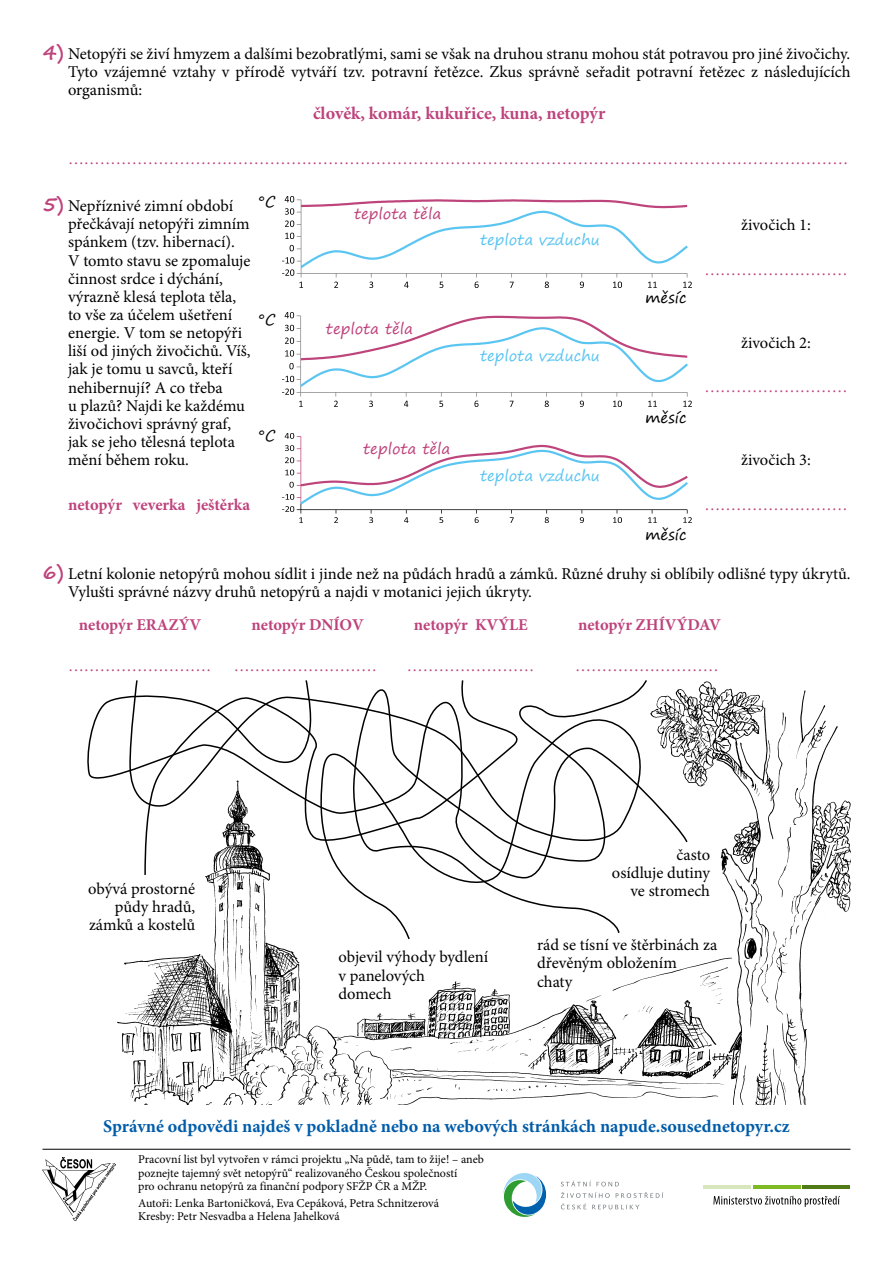
<style>
.page{position:relative;width:893px;height:1263px;background:#fff}
.page>*{position:absolute;margin:0;border:0;box-sizing:border-box;transform-origin:0 0}
.t1{font:700 18px "Minion Pro";color:#005ca9}
.t2{font:700 18px "Minion Pro";color:#be437c}
.t3{font:16.5px/18.1px "Minion Pro";color:#000}
.t4{font:16.5px "Minion Pro";color:#be437c}
.t5{font:700 16.5px "Minion Pro";color:#be437c}
.t6{font:15px "Segoe Print";color:#5bc5f2}
.t7{font:15px "Segoe Print";color:#be437c}
.t8{font:15px "Segoe Print";color:#000}
.t9{font:12px/13.2px "Minion Pro";color:#000}
.s1{font-family:"Segoe Print";font-weight:700;font-size:19.5px;color:#be437c}
</style>
<div class="page">
<hr style="left:43px;top:1149px;width:807px;height:1px;background:#000">
<img style="left:43px;top:1157px;width:73px;height:63px">
<hr style="left:704px;top:1185px;width:47px;height:3px;background:#d8e7bb">
<hr style="left:753px;top:1185px;width:48px;height:3px;background:#7fba25">
<hr style="left:802px;top:1185px;width:48px;height:3px;background:#517b17">
<svg style="left:713px;top:1196px;width:127px;height:11px"></svg>
<svg style="left:503px;top:1173px;width:43px;height:44px"></svg>
<svg style="left:561px;top:1180px;width:30px;height:6px"></svg>
<svg style="left:597px;top:1182px;width:22px;height:4px"></svg>
<svg style="left:561px;top:1192px;width:102px;height:17px"></svg>
<img style="left:283px;top:313px;width:408px;height:93px">
<img style="left:117px;top:681px;width:733px;height:423px">
<img style="left:283px;top:196px;width:408px;height:91px">
<img style="left:283px;top:434px;width:408px;height:89px">
<svg style="left:130px;top:878px;width:526px;height:62px"></svg>
<svg style="left:87px;top:680px;width:601px;height:198px"></svg>
<svg style="left:144px;top:680px;width:208px;height:196px"></svg>
<svg style="left:352px;top:680px;width:296px;height:254px"></svg>
<p class="t3" style="left:68px;top:45px;width:784px;text-align:justify;text-indent:-26px"><span class="s1">4)</span> Netopýři se živí hmyzem a dalšími bezobratlými, sami se však na druhou stranu mohou stát potravou pro jiné živočichy.<br>Tyto vzájemné vztahy v přírodě vytváří tzv. potravní řetězce. Zkus správně seřadit potravní řetězec z následujících organismů:</p>
<p class="t2" style="left:313px;top:101px;width:294px">člověk, komár, kukuřice, kuna, netopýr</p>
<p class="t4" style="left:68px;top:148px;width:782px">…………………………………………………………………………………………………………………………………</p>
<p class="t3" style="left:68px;top:197px;width:184px;text-indent:-26px"><span class="s1">5)</span> Nepříznivé zimní období přečkávají netopýři zimním spánkem (tzv. hibernací).<br>V tomto stavu se zpomaluje činnost srdce i dýchání, výrazně klesá teplota těla, to vše za účelem ušetření energie. V tom se netopýři liší od jiných živočichů. Víš, jak je tomu u savců, kteří nehibernují? A co třeba<br>u plazů? Najdi ke každému živočichovi správný graf, jak se jeho tělesná teplota mění během roku.</p>
<p class="t5" style="left:68px;top:493px;width:183px">netopýr veverka ještěrka</p>
<p class="t8" style="left:258px;top:188px;width:20px">°C</p>
<p class="t7" style="left:354px;top:200px;width:89px">teplota těla</p>
<p class="t3" style="left:741px;top:215px;width:71px">živočich 1:</p>
<p class="t6" style="left:480px;top:226px;width:122px">teplota vzduchu</p>
<p class="t4" style="left:704px;top:258px;width:145px">………………………</p>
<p class="t8" style="left:645px;top:284px;width:43px">měsíc</p>
<p class="t8" style="left:258px;top:306px;width:20px">°C</p>
<p class="t7" style="left:326px;top:315px;width:89px">teplota těla</p>
<p class="t3" style="left:741px;top:333px;width:71px">živočich 2:</p>
<p class="t6" style="left:480px;top:342px;width:122px">teplota vzduchu</p>
<p class="t4" style="left:704px;top:376px;width:145px">………………………</p>
<p class="t8" style="left:645px;top:404px;width:43px">měsíc</p>
<p class="t8" style="left:258px;top:422px;width:20px">°C</p>
<p class="t7" style="left:363px;top:435px;width:89px">teplota těla</p>
<p class="t3" style="left:741px;top:451px;width:71px">živočich 3:</p>
<p class="t6" style="left:480px;top:463px;width:122px">teplota vzduchu</p>
<p class="t4" style="left:704px;top:494px;width:145px">………………………</p>
<p class="t8" style="left:645px;top:521px;width:43px">měsíc</p>
<p class="t3" style="left:68px;top:565px;width:784px;text-indent:-26px"><span class="s1">6)</span> Letní kolonie netopýrů mohou sídlit i jinde než na půdách hradů a zámků. Různé druhy si oblíbily odlišné typy úkrytů.<br>Vylušti správné názvy druhů netopýrů a najdi v motanici jejich úkryty.</p>
<p class="t5" style="left:79px;top:613px;width:124px">netopýr ERAZÝV</p>
<p class="t5" style="left:251px;top:613px;width:114px">netopýr DNÍOV</p>
<p class="t5" style="left:414px;top:613px;width:115px">netopýr KVÝLE</p>
<p class="t5" style="left:578px;top:613px;width:145px">netopýr ZHÍVÝDAV</p>
<p class="t4" style="left:68px;top:654px;width:145px">………………………</p>
<p class="t4" style="left:234px;top:654px;width:145px">………………………</p>
<p class="t4" style="left:407px;top:654px;width:129px">……………………</p>
<p class="t4" style="left:575px;top:654px;width:145px">………………………</p>
<p class="t3" style="left:88px;top:879px;width:108px;text-align:right">obývá prostorné půdy hradů, zámků a kostelů</p>
<p class="t3" style="left:338px;top:948px;width:151px">objevil výhody bydlení v panelových<br>domech</p>
<p class="t3" style="left:612px;top:846px;width:100px;text-align:right">často<br>osídluje dutiny ve stromech</p>
<p class="t3" style="left:537px;top:936px;width:182px">rád se tísní ve štěrbinách za dřevěným obložením<br>chaty</p>
<p class="t1" style="left:103px;top:1113px;width:688px">Správné odpovědi najdeš v pokladně nebo na webových stránkách napude.sousednetopyr.cz</p>
<p class="t9" style="left:138px;top:1153px;width:347px">Pracovní list byl vytvořen v rámci projektu „Na půdě, tam to žije! – aneb poznejte tajemný svět netopýrů“ realizovaného Českou společností<br>pro ochranu netopýrů za finanční podpory SFŽP ČR a MŽP.</p>
<p class="t9" style="left:138px;top:1197px;width:302px">Autoři: Lenka Bartoničková, Eva Cepáková, Petra Schnitzerová<br>Kresby: Petr Nesvadba a Helena Jahelková</p>
</div>
